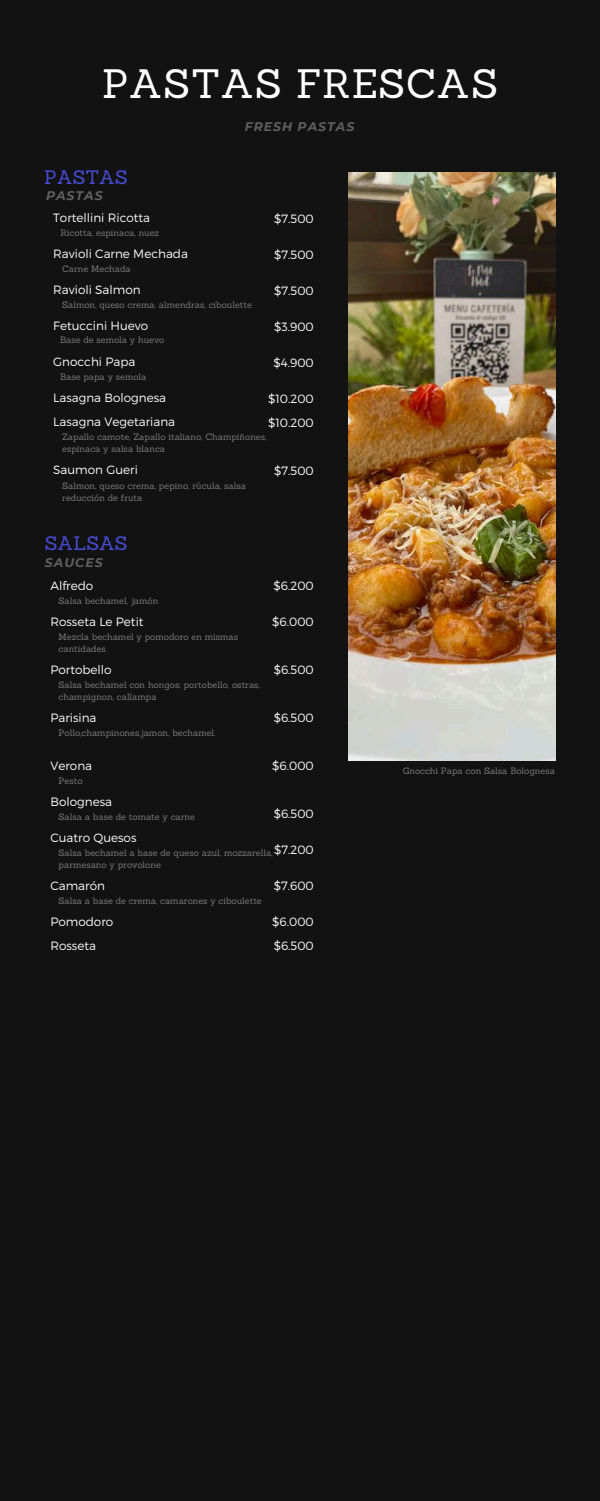
<style>
.page{position:relative;width:600px;height:1501px;background:#fff}
.page>*{position:absolute;margin:0;border:0;box-sizing:border-box;transform-origin:0 0}
.t1{font:40px "Sanchez";letter-spacing:.02em;color:#fff}
.t2{font:19px "Sanchez";color:#474cd4}
.t3{font:italic 700 12.5px "Montserrat";letter-spacing:.075em;color:#5f5f5f}
.t4{font:300 12px/24px "Montserrat";color:#fff}
.t5{font:9px/12px "Sanchez";color:#797878}
</style>
<div class="page">
<div style="left:0;top:0;width:600px;height:1500px;background:#121212"></div>
<img style="left:349px;top:173px;width:207px;height:587px">
<h1 class="t1" style="left:102px;top:58px;width:397px">PASTAS FRESCAS</h1>
<h3 class="t3" style="left:245px;top:119px;width:111px">FRESH PASTAS</h3>
<h2 class="t2" style="left:44px;top:165px;width:85px">PASTAS</h2>
<h3 class="t4" style="left:53px;top:205px;width:98px">Tortellini Ricotta</h3>
<h3 class="t4" style="left:53px;top:241px;width:136px">Ravioli Carne Mechada</h3>
<h3 class="t4" style="left:53px;top:277px;width:89px">Ravioli Salmon</h3>
<h3 class="t4" style="left:53px;top:313px;width:97px">Fetuccini Huevo</h3>
<h3 class="t4" style="left:53px;top:349px;width:84px">Gnocchi Papa</h3>
<h3 class="t4" style="left:53px;top:385px;width:123px">Lasagna Bolognesa<br>Lasagna Vegetariana</h3>
<h3 class="t4" style="left:53px;top:457px;width:86px">Saumon Gueri</h3>
<h3 class="t3" style="left:46px;top:188px;width:58px">PASTAS</h3>
<h3 class="t4" style="left:274px;top:206px;width:41px">$7.500</h3>
<h3 class="t4" style="left:274px;top:242px;width:41px">$7.500</h3>
<h3 class="t4" style="left:274px;top:278px;width:41px">$7.500</h3>
<h3 class="t4" style="left:274px;top:314px;width:41px">$3.900</h3>
<h3 class="t4" style="left:274px;top:350px;width:42px">$4.900</h3>
<h3 class="t4" style="left:268px;top:386px;width:47px">$10.200 $10.200</h3>
<h3 class="t4" style="left:274px;top:458px;width:41px">$7.500</h3>
<p class="t5" style="left:60px;top:227px;width:100px">Ricotta, espinaca, nuez</p>
<p class="t5" style="left:62px;top:263px;width:70px">Carne Mechada</p>
<p class="t5" style="left:62px;top:298px;width:191px">Salmon, queso crema, almendras, ciboulette</p>
<p class="t5" style="left:60px;top:333px;width:106px">Base de semola y huevo</p>
<p class="t5" style="left:60px;top:370px;width:88px">Base papa y semola</p>
<p class="t5" style="left:62px;top:430px;width:206px">Zapallo camote, Zapallo italiano, Champiñones, espinaca y salsa blanca</p>
<p class="t5" style="left:62px;top:480px;width:185px">Salmon, queso crema, pepino, rúcula, salsa reducción de fruta</p>
<h2 class="t2" style="left:45px;top:531px;width:84px">SALSAS</h2>
<h3 class="t4" style="left:50px;top:573px;width:44px">Alfredo</h3>
<h3 class="t4" style="left:50px;top:609px;width:95px">Rosseta Le Petit</h3>
<h3 class="t4" style="left:50px;top:657px;width:63px">Portobello</h3>
<h3 class="t4" style="left:50px;top:705px;width:48px">Parisina</h3>
<h3 class="t4" style="left:50px;top:753px;width:43px">Verona</h3>
<h3 class="t4" style="left:50px;top:789px;width:63px">Bolognesa</h3>
<h3 class="t4" style="left:50px;top:825px;width:88px">Cuatro Quesos</h3>
<h3 class="t4" style="left:50px;top:873px;width:56px">Camarón</h3>
<h3 class="t4" style="left:50px;top:909px;width:64px">Pomodoro<br>Rosseta</h3>
<h3 class="t3" style="left:45px;top:554px;width:59px">SAUCES</h3>
<h3 class="t4" style="left:273px;top:572px;width:42px">$6.200</h3>
<h3 class="t4" style="left:272px;top:608px;width:43px">$6.000</h3>
<h3 class="t4" style="left:274px;top:656px;width:42px">$6.500</h3>
<h3 class="t4" style="left:274px;top:704px;width:42px">$6.500</h3>
<h3 class="t4" style="left:272px;top:752px;width:43px">$6.000</h3>
<h3 class="t4" style="left:274px;top:800px;width:42px">$6.500</h3>
<h3 class="t4" style="left:274px;top:836px;width:41px">$7.200</h3>
<h3 class="t4" style="left:274px;top:872px;width:42px">$7.600</h3>
<h3 class="t4" style="left:272px;top:908px;width:43px">$6.000 $6.500</h3>
<p class="t5" style="left:59px;top:594px;width:101px">Salsa bechamel, jamón</p>
<p class="t5" style="left:59px;top:630px;width:181px">Mezcla bechamel y pomodoro en mismas cantidades</p>
<p class="t5" style="left:59px;top:678px;width:203px">Salsa bechamel con hongos: portobello, ostras, champignon, callampa</p>
<p class="t5" style="left:59px;top:726px;width:158px">Pollo,champinones,jamon, bechamel.</p>
<p class="t5" style="left:59px;top:774px;width:25px">Pesto</p>
<p class="t5" style="left:59px;top:810px;width:138px">Salsa a base de tomate y carne</p>
<p class="t5" style="left:59px;top:846px;width:216px">Salsa bechamel a base de queso azul, mozzarella, parmesano y provolone</p>
<p class="t5" style="left:59px;top:894px;width:205px">Salsa a base de crema, camarones y ciboulette</p>
<p class="t5" style="left:403px;top:764px;width:154px">Gnocchi Papa con Salsa Bolognesa</p>
</div>
